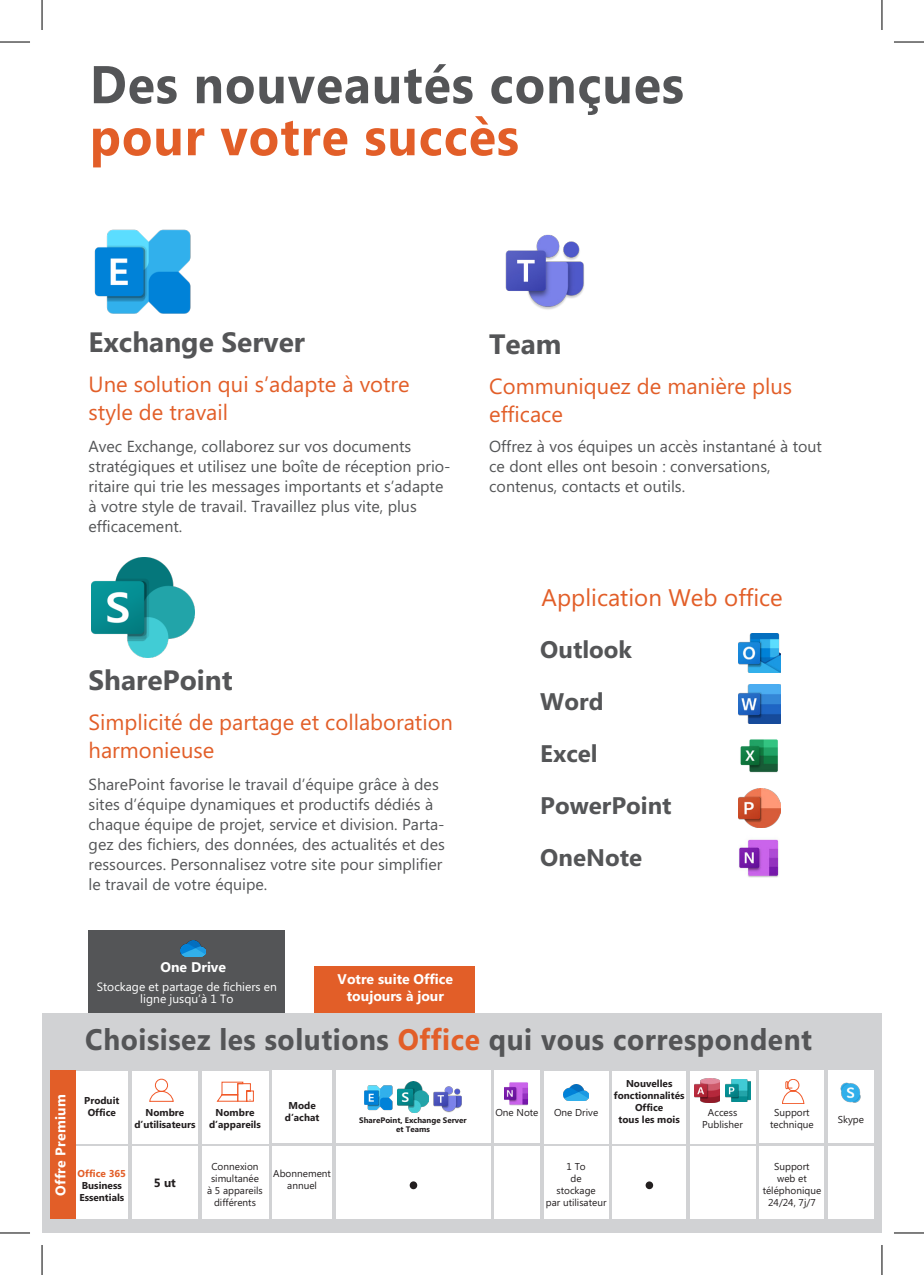
<style>
.page{position:relative;width:924px;height:1275px;background:#fff}
.page>*{position:absolute;margin:0;border:0;box-sizing:border-box;transform-origin:0 0}
.t1{font:700 53px "Microsoft Phags Pa";letter-spacing:.02em;color:#545557;scale:.94 1}
.t2{font:700 53px "Microsoft Phags Pa";letter-spacing:.02em;color:#e25e28;scale:.94 1}
.t3{font:700 29.6px "Microsoft Phags Pa";letter-spacing:.02em;color:#545557;scale:.94 1}
.t4{font:700 28px "Microsoft Phags Pa";color:#545557}
.t5{font:700 24px "Microsoft Phags Pa";color:#545557}
.t6{font:24px "Microsoft Phags Pa";color:#e25e28}
.t7{font:22px/28px "Microsoft Phags Pa";color:#e25e28}
.t8{font:16px/20px "Microsoft Phags Pa";color:#545557}
.t9{font:700 14px "Microsoft Phags Pa";color:#fff}
.t10{font:700 14px "Microsoft Phags Pa";letter-spacing:.02em;color:#fff}
.t11{font:12px/12px "Microsoft Phags Pa";color:#fff;text-align:center}
.t12{font:700 12px "Microsoft Phags Pa";color:#231f20}
.t13{font:10px "Microsoft Phags Pa";color:#231f20}
.t14{font:700 10px "Microsoft Phags Pa";color:#231f20}
.t15{font:700 10px "Microsoft Phags Pa";color:#e25e28}
.t16{font:700 8px "Microsoft Phags Pa";color:#231f20}
.s1{color:#e25e28}
</style>
<div class="page">
<div style="left:88px;top:930px;width:196px;height:93px;background:#545557"></div>
<div style="left:314px;top:966px;width:160px;height:57px;background:#e25e28"></div>
<img style="left:181px;top:940px;width:25px;height:16px">
<div style="left:42px;top:1013px;width:839px;height:220px;background:#d1d2d4"></div>
<img style="left:91px;top:557px;width:103px;height:101px">
<img style="left:94px;top:229px;width:97px;height:85px">
<img style="left:505px;top:234px;width:79px;height:76px">
<div style="left:76px;top:1071px;width:52px;height:72px;background:#fff"></div>
<div style="left:76px;top:1146px;width:52px;height:73px;background:#fff"></div>
<div style="left:132px;top:1071px;width:65px;height:72px;background:#fff"></div>
<div style="left:202px;top:1071px;width:66px;height:72px;background:#fff"></div>
<div style="left:272px;top:1070px;width:60px;height:73px;background:#fff"></div>
<div style="left:336px;top:1070px;width:154px;height:73px;background:#fff"></div>
<div style="left:132px;top:1146px;width:65px;height:73px;background:#fff"></div>
<div style="left:202px;top:1146px;width:66px;height:73px;background:#fff"></div>
<div style="left:272px;top:1146px;width:60px;height:73px;background:#fff"></div>
<div style="left:494px;top:1070px;width:45px;height:73px;background:#fff"></div>
<div style="left:828px;top:1070px;width:45px;height:73px;background:#fff"></div>
<div style="left:543px;top:1071px;width:65px;height:72px;background:#fff"></div>
<div style="left:828px;top:1146px;width:45px;height:73px;background:#fff"></div>
<div style="left:543px;top:1146px;width:65px;height:73px;background:#fff"></div>
<div style="left:759px;top:1146px;width:65px;height:73px;background:#fff"></div>
<div style="left:759px;top:1070px;width:65px;height:73px;background:#fff"></div>
<div style="left:612px;top:1146px;width:73px;height:73px;background:#fff"></div>
<div style="left:689px;top:1146px;width:66px;height:73px;background:#fff"></div>
<div style="left:612px;top:1071px;width:73px;height:72px;background:#fff"></div>
<div style="left:689px;top:1070px;width:66px;height:73px;background:#fff"></div>
<div style="left:50px;top:1071px;width:26px;height:148px;background:#e25e28"></div>
<svg style="left:149px;top:1079px;width:24px;height:22px"></svg>
<svg style="left:782px;top:1079px;width:21px;height:25px"></svg>
<svg style="left:217px;top:1081px;width:36px;height:20px"></svg>
<div style="left:336px;top:1146px;width:154px;height:73px;background:#fff"></div>
<div style="left:409px;top:1181px;width:8px;height:8px;background:#231f20;border-radius:50%"></div>
<div style="left:494px;top:1146px;width:45px;height:73px;background:#fff"></div>
<img style="left:563px;top:1084px;width:25px;height:16px">
<img style="left:694px;top:1078px;width:25px;height:24px">
<img style="left:840px;top:1082px;width:21px;height:21px">
<img style="left:725px;top:1079px;width:25px;height:22px">
<img style="left:433px;top:1086px;width:29px;height:27px">
<img style="left:397px;top:1082px;width:31px;height:30px">
<img style="left:364px;top:1085px;width:29px;height:26px">
<img style="left:504px;top:1082px;width:24px;height:24px">
<div style="left:645px;top:1181px;width:7px;height:8px;background:#231f20;border-radius:50%"></div>
<img style="left:738px;top:633px;width:41px;height:39px">
<img style="left:738px;top:684px;width:41px;height:39px">
<img style="left:740px;top:739px;width:38px;height:34px">
<img style="left:738px;top:788px;width:41px;height:39px">
<img style="left:739px;top:839px;width:40px;height:38px">
<hr style="left:0;top:42px;width:30px;height:1px;background:#000">
<hr style="left:893px;top:42px;width:30px;height:1px;background:#000">
<hr style="left:0;top:1232px;width:30px;height:1px;background:#000">
<hr style="left:893px;top:1232px;width:30px;height:1px;background:#000">
<hr style="left:42px;top:0;width:1px;height:30px;background:#000">
<hr style="left:42px;top:1245px;width:1px;height:30px;background:#000">
<hr style="left:881px;top:0;width:1px;height:30px;background:#000">
<hr style="left:881px;top:1245px;width:1px;height:30px;background:#000">
<p class="t1" style="left:90px;top:47px;width:633px">Des nouveautés conçues</p>
<p class="t2" style="left:90px;top:99px;width:458px">pour votre succès</p>
<p class="t4" style="left:88px;top:322px;width:218px">Exchange Server</p>
<p class="t7" style="left:88px;top:369px;width:322px">Une solution qui s’adapte à votre style de travail</p>
<p class="t8" style="left:88px;top:436px;width:363px">Avec Exchange, collaborez sur vos documents stratégiques et utilisez une boîte de réception prio&shy;ritaire qui trie les messages importants et s’adapte à votre style de travail. Travaillez plus vite, plus efficacement.</p>
<p class="t4" style="left:88px;top:660px;width:146px">SharePoint</p>
<p class="t7" style="left:88px;top:707px;width:366px">Simplicité de partage et collaboration harmonieuse</p>
<p class="t8" style="left:88px;top:773px;width:357px">SharePoint favorise le travail d’équipe grâce à des sites d’équipe dynamiques et productifs dédiés à chaque équipe de projet, service et division. Parta&shy;gez des fichiers, des données, des actualités et des ressources. Personnalisez votre site pour simplifier le travail de votre équipe.</p>
<p class="t4" style="left:489px;top:324px;width:74px">Team</p>
<p class="t7" style="left:489px;top:371px;width:304px">Communiquez de manière plus efficace</p>
<p class="t8" style="left:489px;top:435px;width:334px">Offrez à vos équipes un accès instantané à tout ce dont elles ont besoin : conversations,</p>
<p class="t8" style="left:489px;top:475px;width:197px">contenus, contacts et outils.</p>
<p class="t6" style="left:541px;top:581px;width:242px">Application Web office</p>
<p class="t5" style="left:540px;top:633px;width:93px">Outlook</p>
<p class="t5" style="left:540px;top:685px;width:65px">Word</p>
<p class="t5" style="left:540px;top:737px;width:59px">Excel</p>
<p class="t5" style="left:540px;top:789px;width:133px">PowerPoint</p>
<p class="t5" style="left:540px;top:841px;width:103px">OneNote</p>
<p class="t10" style="left:51px;top:1195px;width:103px;rotate:-90deg">Offre Premium</p>
<p class="t9" style="left:160px;top:957px;width:67px">One Drive</p>
<p class="t11" style="left:97px;top:980px;width:181px">Stockage et partage de fichiers en ligne jusqu’à 1 To</p>
<p class="t9" style="left:337px;top:969px;width:117px">Votre suite Office</p>
<p class="t9" style="left:347px;top:986px;width:99px">toujours à jour</p>
<p class="t3" style="left:85px;top:1018px;width:774px">Choisisez les solutions <span class="s1">Office</span> qui vous correspondent</p>
<p class="t14" style="left:84px;top:1093px;width:37px">Produit</p>
<p class="t14" style="left:88px;top:1105px;width:30px">Office</p>
<p class="t14" style="left:145px;top:1105px;width:40px">Nombre</p>
<p class="t14" style="left:134px;top:1117px;width:63px">d’utilisateurs</p>
<p class="t14" style="left:215px;top:1105px;width:40px">Nombre</p>
<p class="t14" style="left:209px;top:1117px;width:53px">d’appareils</p>
<p class="t14" style="left:288px;top:1097px;width:29px">Mode</p>
<p class="t14" style="left:285px;top:1109px;width:36px">d’achat</p>
<p class="t15" style="left:78px;top:1166px;width:50px">Office 365</p>
<p class="t14" style="left:82px;top:1178px;width:41px">Business</p>
<p class="t14" style="left:79px;top:1190px;width:46px">Essentials</p>
<p class="t12" style="left:154px;top:1174px;width:24px">5 ut</p>
<p class="t13" style="left:211px;top:1159px;width:49px">Connexion</p>
<p class="t13" style="left:211px;top:1171px;width:49px">simultanée</p>
<p class="t13" style="left:207px;top:1183px;width:57px">à 5 appareils</p>
<p class="t13" style="left:214px;top:1195px;width:43px">différents</p>
<p class="t13" style="left:273px;top:1166px;width:59px">Abonnement</p>
<p class="t13" style="left:287px;top:1178px;width:31px">annuel</p>
<p class="t16" style="left:359px;top:1114px;width:109px">SharePoint, Exchange Server</p>
<p class="t16" style="left:396px;top:1124px;width:35px">et Teams</p>
<p class="t13" style="left:495px;top:1105px;width:45px">One Note</p>
<p class="t13" style="left:554px;top:1105px;width:46px">One Drive</p>
<p class="t14" style="left:625px;top:1076px;width:48px">Nouvelles</p>
<p class="t14" style="left:613px;top:1088px;width:72px">fonctionnalités</p>
<p class="t14" style="left:634px;top:1100px;width:30px">Office</p>
<p class="t14" style="left:618px;top:1112px;width:63px">tous les mois</p>
<p class="t13" style="left:566px;top:1159px;width:21px">1 To</p>
<p class="t13" style="left:570px;top:1171px;width:13px">de</p>
<p class="t13" style="left:556px;top:1183px;width:41px">stockage</p>
<p class="t13" style="left:545px;top:1195px;width:62px">par utilisateur</p>
<p class="t13" style="left:707px;top:1105px;width:31px">Access</p>
<p class="t13" style="left:702px;top:1117px;width:42px">Publisher</p>
<p class="t13" style="left:773px;top:1105px;width:37px">Support</p>
<p class="t13" style="left:769px;top:1117px;width:45px">technique</p>
<p class="t13" style="left:773px;top:1159px;width:37px">Support</p>
<p class="t13" style="left:776px;top:1171px;width:31px">web et</p>
<p class="t13" style="left:762px;top:1183px;width:60px">téléphonique</p>
<p class="t13" style="left:767px;top:1195px;width:49px">24/24, 7j/7</p>
<p class="t13" style="left:837px;top:1112px;width:28px">Skype</p>
</div>
